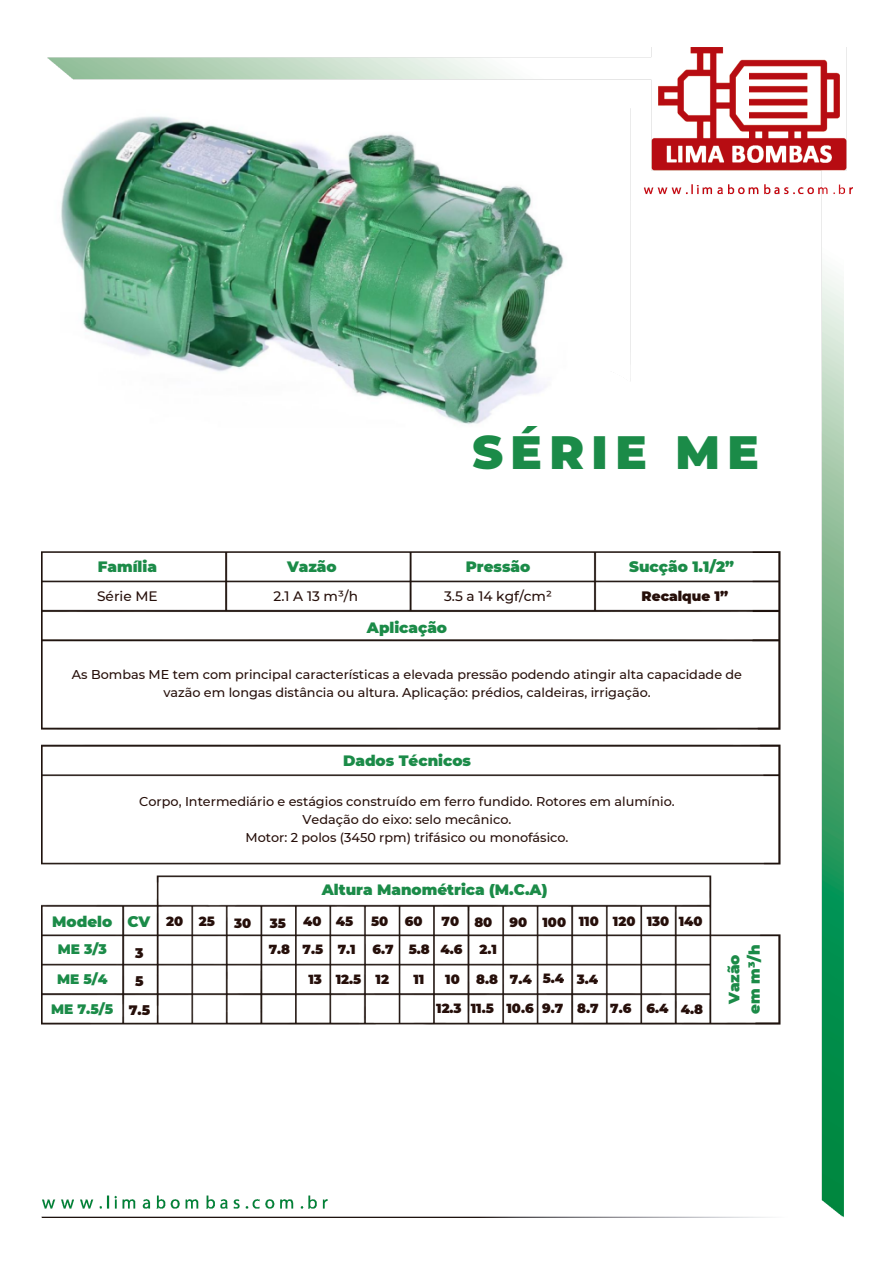
<style>
.page{position:relative;width:894px;height:1264px;background:#fff}
.page>*{position:absolute;margin:0;border:0;box-sizing:border-box;transform-origin:0 0}
.t1{font:900 46.65px "Montserrat";letter-spacing:.16em;color:#1b8b48}
.t2{font:900 15px "Montserrat";color:#1b8b48}
.t3{font:500 13.65px "Montserrat";color:#260f0a}
.t4{font:900 13.65px "Montserrat";color:#1b8b48}
.t5{font:900 13.65px "Montserrat";color:#260f0a}
.t6{font:900 13.05px "Montserrat";color:#260f0a}
.t7{font:500 12.75px/17.9px "Montserrat";color:#260f0a;text-align:center}
</style>
<div class="page">
<img style="left:42px;top:48px;width:809px;height:1169px">
<div style="left:0;top:113px;width:608px;height:368px;background:#fff"></div>
<img style="left:42px;top:89px;width:530px;height:335px">
<p class="t1" style="left:472px;top:424px;width:288px">SÉRIE ME</p>
<p class="t2" style="left:98px;top:557px;width:61px">Família</p>
<p class="t2" style="left:287px;top:557px;width:51px">Vazão</p>
<p class="t2" style="left:465px;top:557px;width:66px">Pressão</p>
<p class="t2" style="left:629px;top:557px;width:106px">Sucção 1.1/2”</p>
<p class="t3" style="left:97px;top:587px;width:62px">Série ME</p>
<p class="t2" style="left:367px;top:618px;width:82px">Aplicação</p>
<p class="t3" style="left:273px;top:587px;width:86px">2.1 A 13 m³/h</p>
<p class="t3" style="left:444px;top:587px;width:109px">3.5 a 14 kgf/cm²</p>
<p class="t5" style="left:641px;top:587px;width:88px">Recalque 1”</p>
<p class="t7" style="left:72px;top:665px;width:671px">As Bombas ME tem com principal características a elevada pressão podendo atingir alta capacidade de vazão em longas distância ou altura. Aplicação: prédios, caldeiras, irrigação.</p>
<p class="t2" style="left:343px;top:751px;width:129px">Dados Técnicos</p>
<p class="t7" style="left:139px;top:793px;width:537px">Corpo, Intermediário e estágios construído em ferro fundido. Rotores em alumínio.</p>
<p class="t7" style="left:302px;top:810px;width:210px">Vedação do eixo: selo mecânico.</p>
<p class="t7" style="left:245px;top:828px;width:324px">Motor: 2 polos (3450 rpm) trifásico ou monofásico.</p>
<p class="t2" style="left:52px;top:912px;width:61px">Modelo</p>
<p class="t2" style="left:127px;top:912px;width:24px">CV</p>
<p class="t4" style="left:58px;top:940px;width:51px">ME 3/3</p>
<p class="t4" style="left:57px;top:971px;width:52px">ME 5/4</p>
<p class="t4" style="left:51px;top:1000px;width:64px">ME 7.5/5</p>
<p class="t5" style="left:135px;top:944px;width:10px">3</p>
<p class="t5" style="left:135px;top:973px;width:10px">5</p>
<p class="t5" style="left:129px;top:1001px;width:23px">7.5</p>
<p class="t2" style="left:322px;top:880px;width:227px">Altura Manométrica (M.C.A)</p>
<p class="t6" style="left:166px;top:913px;width:19px">20</p>
<p class="t6" style="left:199px;top:913px;width:18px">25</p>
<p class="t6" style="left:234px;top:914px;width:19px">30</p>
<p class="t6" style="left:270px;top:914px;width:18px">35</p>
<p class="t6" style="left:303px;top:913px;width:20px">40</p>
<p class="t6" style="left:336px;top:913px;width:19px">45</p>
<p class="t6" style="left:371px;top:913px;width:19px">50</p>
<p class="t6" style="left:404px;top:913px;width:19px">60</p>
<p class="t6" style="left:441px;top:913px;width:19px">70</p>
<p class="t6" style="left:269px;top:941px;width:23px">7.8</p>
<p class="t6" style="left:302px;top:941px;width:22px">7.5</p>
<p class="t6" style="left:337px;top:941px;width:19px">7.1</p>
<p class="t6" style="left:474px;top:914px;width:19px">80</p>
<p class="t6" style="left:509px;top:914px;width:19px">90</p>
<p class="t6" style="left:542px;top:914px;width:25px">100</p>
<p class="t6" style="left:372px;top:941px;width:23px">6.7</p>
<p class="t6" style="left:408px;top:941px;width:22px">5.8</p>
<p class="t6" style="left:440px;top:941px;width:23px">4.6</p>
<p class="t6" style="left:479px;top:941px;width:19px">2.1</p>
<p class="t6" style="left:578px;top:913px;width:22px">110</p>
<p class="t6" style="left:612px;top:913px;width:24px">120</p>
<p class="t6" style="left:646px;top:913px;width:24px">130</p>
<p class="t6" style="left:678px;top:913px;width:25px">140</p>
<p class="t6" style="left:308px;top:971px;width:15px">13</p>
<p class="t6" style="left:335px;top:971px;width:27px">12.5</p>
<p class="t6" style="left:375px;top:971px;width:15px">12</p>
<p class="t6" style="left:413px;top:971px;width:12px">11</p>
<p class="t6" style="left:445px;top:971px;width:16px">10</p>
<p class="t6" style="left:476px;top:971px;width:23px">8.8</p>
<p class="t6" style="left:510px;top:971px;width:23px">7.4</p>
<p class="t6" style="left:542px;top:970px;width:23px">5.4</p>
<p class="t6" style="left:576px;top:971px;width:23px">3.4</p>
<p class="t6" style="left:436px;top:1000px;width:27px">12.3</p>
<p class="t6" style="left:470px;top:1000px;width:25px">11.5</p>
<p class="t6" style="left:506px;top:1000px;width:29px">10.6</p>
<p class="t6" style="left:542px;top:1000px;width:23px">9.7</p>
<p class="t6" style="left:577px;top:1000px;width:23px">8.7</p>
<p class="t6" style="left:610px;top:1000px;width:23px">7.6</p>
<p class="t6" style="left:646px;top:1000px;width:23px">6.4</p>
<p class="t6" style="left:680px;top:1001px;width:24px">4.8</p>
<p class="t2" style="left:724px;top:1004px;width:51px;rotate:-90deg">Vazão</p>
<p class="t2" style="left:745px;top:1013px;width:71px;rotate:-90deg">em m³/h</p>
</div>
